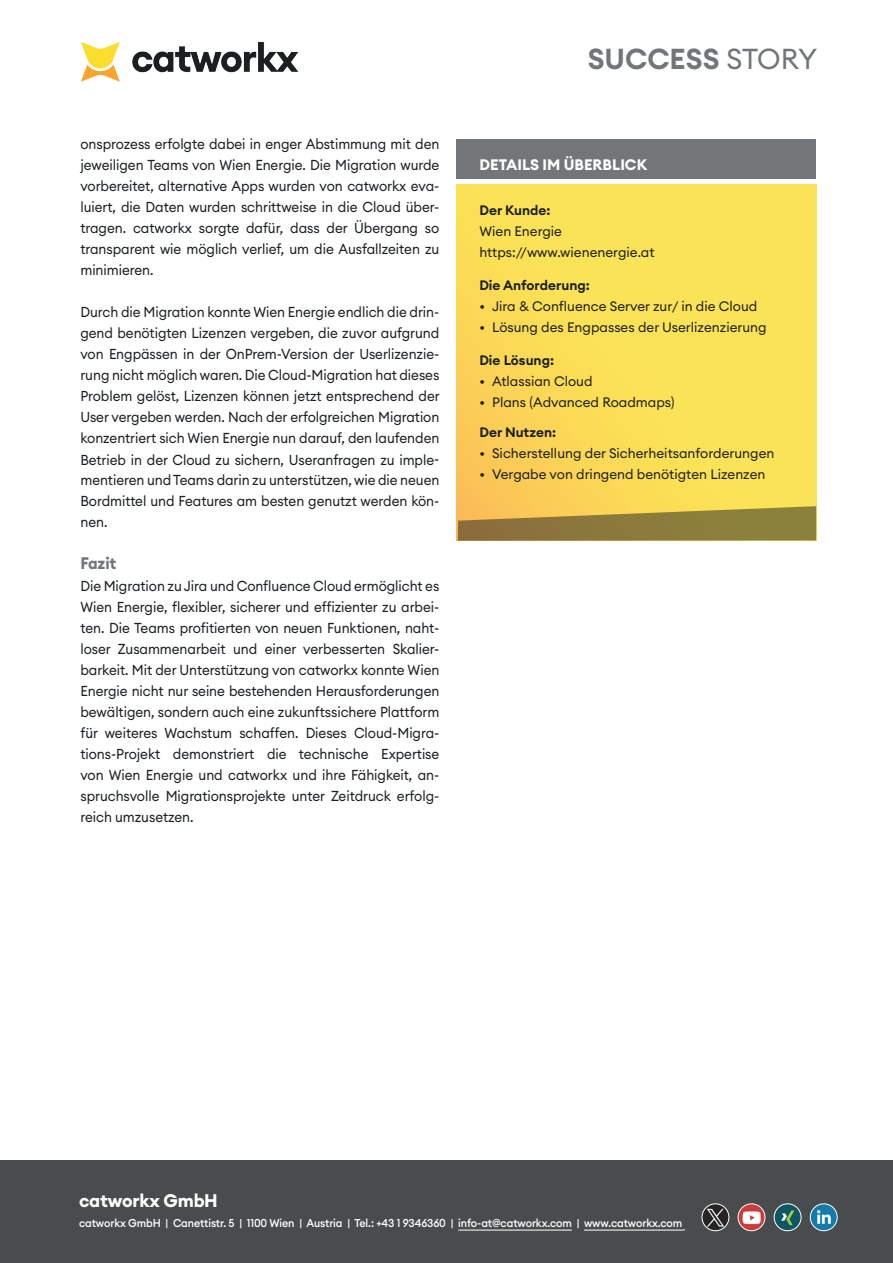
<style>
.page{position:relative;width:893px;height:1263px;background:#fff}
.page>*{position:absolute;margin:0;border:0;box-sizing:border-box;transform-origin:0 0}
.t1{font:600 28.5px "Euclid Circular A";color:#727678}
.t2{font:700 18px "Euclid Circular A";letter-spacing:-.01em;color:#fff}
.t3{font:700 16.5px "Euclid Circular A";letter-spacing:-.005em;color:#727678;scale:.95 1}
.t4{font:700 15px "Euclid Circular A";color:#fff}
.t5{font:14.25px/21px "Euclid Circular A";letter-spacing:-.005em;color:#1b1f22;text-align:justify;scale:.95 1}
.t6{font:13.5px/21px "Euclid Circular A";color:#1b1f22}
.t7{font:600 13.5px "Euclid Circular A";color:#1b1f22}
.t8{font:500 11.25px "Euclid Circular A";letter-spacing:-.01em;color:#fff;scale:.95 1}
.s1{font-weight:400}
</style>
<div class="page">
<div style="left:0;top:1160px;width:893px;height:103px;background:#484c4d"></div>
<img style="left:702px;top:1204px;width:27px;height:27px;border-radius:13px">
<div style="left:702px;top:1203px;width:27px;height:28px;border:1px solid #fff;border-radius:50%"></div>
<img style="left:738px;top:1204px;width:27px;height:27px;border-radius:13px">
<div style="left:738px;top:1203px;width:27px;height:28px;border:1px solid #fff;border-radius:50%"></div>
<img style="left:774px;top:1204px;width:27px;height:27px;border-radius:13px">
<div style="left:774px;top:1203px;width:27px;height:28px;border:1px solid #fff;border-radius:50%"></div>
<img style="left:810px;top:1204px;width:27px;height:27px;border-radius:13px">
<div style="left:810px;top:1203px;width:28px;height:28px;border:1px solid #fff;border-radius:50%"></div>
<svg style="left:457px;top:184px;width:359px;height:357px;background:#fbde56"></svg>
<div style="left:457px;top:139px;width:359px;height:39px;background:#727678"></div>
<hr style="left:458px;top:1229px;width:114px;height:1px;background:#fff">
<hr style="left:584px;top:1229px;width:98px;height:1px;background:#fff">
<img style="left:81px;top:42px;width:218px;height:40px">
<svg style="left:458px;top:506px;width:358px;height:35px;background:#a48d41"></svg>
<p class="t5" style="left:80px;top:134px;width:379px">onsprozess erfolgte dabei in enger Abstimmung mit den jeweiligen Teams von Wien Energie. Die Migration wurde vorbereitet, alternative Apps wurden von catworkx eva&shy;luiert, die Daten wurden schrittweise in die Cloud über&shy;tragen. catworkx sorgte dafür, dass der Übergang so transparent wie möglich verlief, um die Ausfallzeiten zu minimieren.</p>
<p class="t5" style="left:80px;top:302px;width:380px">Durch die Migration konnte Wien Energie endlich die drin&shy;gend benötigten Lizenzen vergeben, die zuvor aufgrund von Engpässen in der OnPrem-Version der Userlizenzie&shy;rung nicht möglich waren. Die Cloud-Migration hat dieses Problem gelöst, Lizenzen können jetzt entsprechend der User vergeben werden. Nach der erfolgreichen Migration konzentriert sich Wien Energie nun darauf, den laufenden Betrieb in der Cloud zu sichern, Useranfragen zu imple&shy;mentieren und Teams darin zu unterstützen, wie die neuen Bordmittel und Features am besten genutzt werden kön&shy;nen.</p>
<p class="t3" style="left:80px;top:553px;width:39px">Fazit</p>
<p class="t5" style="left:80px;top:575px;width:379px">Die Migration zu Jira und Confluence Cloud ermöglicht es Wien Energie, flexibler, sicherer und effizienter zu arbei&shy;ten. Die Teams profitierten von neuen Funktionen, naht&shy;loser Zusammenarbeit und einer verbesserten Skalier&shy;barkeit. Mit der Unterstützung von catworkx konnte Wien Energie nicht nur seine bestehenden Herausforderungen bewältigen, sondern auch eine zukunftssichere Plattform für weiteres Wachstum schaffen. Dieses Cloud-Migra&shy;tions-Projekt demonstriert die technische Expertise von Wien Energie und catworkx und ihre Fähigkeit, an&shy;spruchsvolle Migrationsprojekte unter Zeitdruck erfolg&shy;reich umzusetzen.</p>
<h1 class="t1" style="left:588px;top:40px;width:231px">SUCCESS <span class="s1">STORY</span></h1>
<p class="t4" style="left:479px;top:155px;width:169px">DETAILS IM ÜBERBLICK</p>
<p class="t7" style="left:479px;top:202px;width:73px">Der Kunde:</p>
<p class="t6" style="left:479px;top:221px;width:177px">Wien Energie https://www.wienenergie.at</p>
<p class="t7" style="left:479px;top:277px;width:112px">Die Anforderung:</p>
<p class="t6" style="left:479px;top:296px;width:279px">• Jira &amp; Confluence Server zur/ in die Cloud</p>
<p class="t6" style="left:479px;top:317px;width:289px">• Lösung des Engpasses der Userlizenzierung</p>
<p class="t7" style="left:479px;top:352px;width:76px">Die Lösung:</p>
<p class="t6" style="left:479px;top:371px;width:115px">• Atlassian Cloud</p>
<p class="t6" style="left:479px;top:392px;width:197px">• Plans (Advanced Roadmaps)</p>
<p class="t7" style="left:479px;top:424px;width:78px">Der Nutzen:</p>
<p class="t6" style="left:479px;top:443px;width:297px">• Sicherstellung der Sicherheitsanforderungen</p>
<p class="t6" style="left:479px;top:464px;width:288px">• Vergabe von dringend benötigten Lizenzen</p>
<p class="t2" style="left:79px;top:1189px;width:140px">catworkx GmbH</p>
<p class="t8" style="left:79px;top:1215px;width:637px">catworkx GmbH | Canettistr. 5 | 1100 Wien | Austria | Tel.: +43 1 9346360 | info-at@catworkx.com | www.catworkx.com</p>
</div>
